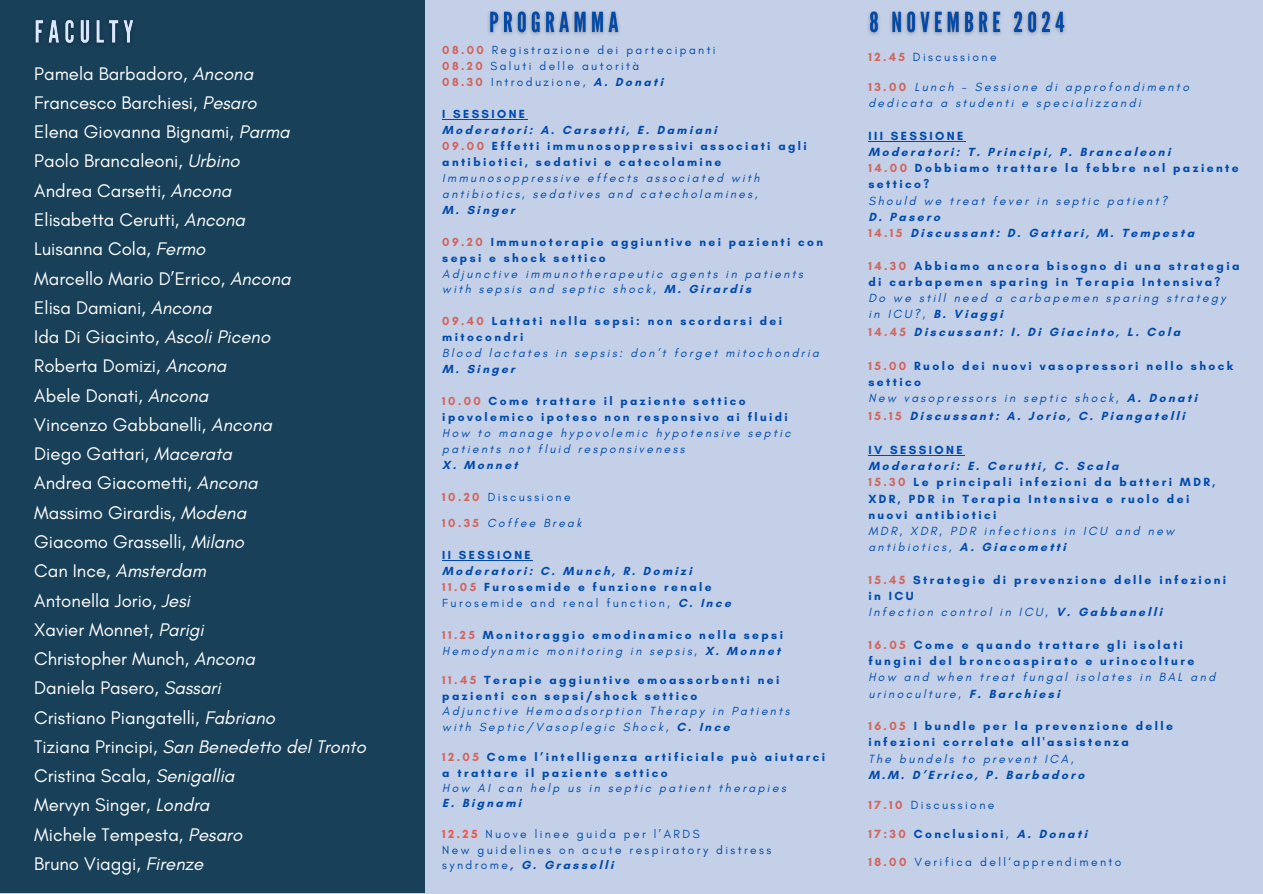
<style>
.page{position:relative;width:1263px;height:894px;background:#fff}
.page>*{position:absolute;margin:0;border:0;box-sizing:border-box;transform-origin:0 0}
.t1{font:18.6px/29.2px "Glacial Indifference";color:#fff}
.t2{font:700 12px/16.2px "Glacial Indifference";letter-spacing:.2em;color:#004aad}
.t3{font:italic 12px/16.2px "Glacial Indifference";letter-spacing:.2em;color:#004aad}
.t4{font:12px/15.3px "Glacial Indifference";letter-spacing:.2em;color:#004aad}
.s1{font-style:italic}
.s2{font-weight:700;color:#d3655f}
.s3{font-weight:700}
.s4{color:#d3655f}
.s5{font-weight:700;font-style:normal}
.s6{font-weight:700;font-style:normal;color:#d3655f}
.s7{font-weight:700;color:#ef554c}
.s8{font-weight:400;font-style:italic}
.s9{font-weight:400}
</style>
<div class="page">
<div style="left:0;top:0;width:1263px;height:893px;background:#c3d0e7"></div>
<div style="left:0;top:0;width:425px;height:893px;background:#184059"></div>
<hr style="left:868px;top:140px;width:98px;height:1px;background:#004aad">
<hr style="left:868px;top:454px;width:97px;height:1px;background:#004aad">
<hr style="left:442px;top:119px;width:85px;height:1px;background:#004aad">
<hr style="left:442px;top:560px;width:91px;height:1px;background:#004aad">
<img style="left:488px;top:11px;width:578px;height:24px">
<img style="left:35px;top:20px;width:98px;height:24px">
<p class="t1" style="left:34px;top:58px;width:333px">Pamela Barbadoro, <span class="s1">Ancona<br></span>Francesco Barchiesi, <span class="s1">Pesaro<br></span>Elena Giovanna Bignami, <span class="s1">Parma<br></span>Paolo Brancaleoni, <span class="s1">Urbino<br></span>Andrea Carsetti, <span class="s1">Ancona<br></span>Elisabetta Cerutti, <span class="s1">Ancona<br></span>Luisanna Cola, <span class="s1">Fermo<br></span>Marcello Mario D’Errico, <span class="s1">Ancona<br></span>Elisa Damiani, <span class="s1">Ancona<br></span>Ida Di Giacinto, <span class="s1">Ascoli Piceno<br></span>Roberta Domizi, <span class="s1">Ancona<br></span>Abele Donati, <span class="s1">Ancona<br></span>Vincenzo Gabbanelli, <span class="s1">Ancona<br></span>Diego Gattari, <span class="s1">Macerata<br></span>Andrea Giacometti, <span class="s1">Ancona<br></span>Massimo Girardis, <span class="s1">Modena<br></span>Giacomo Grasselli, <span class="s1">Milano<br></span>Can Ince, <span class="s1">Amsterdam<br></span>Antonella Jorio, <span class="s1">Jesi<br></span>Xavier Monnet, <span class="s1">Parigi<br></span>Christopher Munch, <span class="s1">Ancona<br></span>Daniela Pasero, <span class="s1">Sassari<br></span>Cristiano Piangatelli, <span class="s1">Fabriano<br></span>Tiziana Principi, <span class="s1">San Benedetto del Tronto<br></span>Cristina Scala, <span class="s1">Senigallia<br></span>Mervyn Singer, <span class="s1">Londra<br></span>Michele Tempesta, <span class="s1">Pesaro<br></span>Bruno Viaggi, <span class="s1">Firenze</span></p>
<p class="t4" style="left:442px;top:43px;width:275px"><span class="s2">08.00</span> Registrazione dei partecipanti</p>
<p class="t4" style="left:442px;top:58px;width:199px"><span class="s2">08.20</span> Saluti delle autorità</p>
<p class="t4" style="left:442px;top:74px;width:222px"><span class="s2">08.30</span> Introduzione, <span class="s3">A. Donati</span></p>
<p class="t2" style="left:442px;top:106px;width:84px">I SESSIONE</p>
<p class="t2" style="left:442px;top:122px;width:276px">Moderatori: A. Carsetti, E. Damiani</p>
<p class="t2" style="left:442px;top:138px;width:366px"><span class="s4">09.00</span> Effetti immunosoppressivi associati agli antibiotici, sedativi e catecolamine</p>
<p class="t3" style="left:442px;top:170px;width:319px">Immunosoppressive effects associated with antibiotics, sedatives and catecholamines,</p>
<p class="t2" style="left:442px;top:201px;width:74px">M. Singer</p>
<p class="t2" style="left:442px;top:233px;width:382px"><span class="s4">09.20</span> Immunoterapie aggiuntive nei pazienti con sepsi e shock settico</p>
<p class="t3" style="left:442px;top:265px;width:362px">Adjunctive immunotherapeutic agents in patients with sepsis and septic shock, <span class="s5">M. Girardis</span></p>
<p class="t2" style="left:442px;top:313px;width:341px"><span class="s4">09.40</span> Lattati nella sepsi: non scordarsi dei mitocondri</p>
<p class="t3" style="left:442px;top:345px;width:378px">Blood lactates in sepsis: don’t forget mitochondria</p>
<p class="t2" style="left:442px;top:361px;width:74px">M. Singer</p>
<p class="t2" style="left:442px;top:393px;width:347px"><span class="s4">10.00</span> Come trattare il paziente settico ipovolemico ipoteso non responsivo ai fluidi</p>
<p class="t3" style="left:442px;top:424px;width:350px">How to manage hypovolemic hypotensive septic patients not fluid responsiveness</p>
<p class="t2" style="left:442px;top:456px;width:77px">X. Monnet</p>
<p class="t4" style="left:442px;top:488px;width:130px"><span class="s2">10.20</span> Discussione</p>
<p class="t3" style="left:442px;top:515px;width:141px"><span class="s6">10.35</span> Coffee Break</p>
<p class="t2" style="left:442px;top:547px;width:90px">II SESSIONE</p>
<p class="t2" style="left:442px;top:563px;width:251px">Moderatori: C. Munch, R. Domizi</p>
<p class="t2" style="left:442px;top:578px;width:271px"><span class="s4">11.05</span> Furosemide e funzione renale</p>
<p class="t4" style="left:442px;top:595px;width:290px">Furosemide and renal function, <span class="s3">C. Ince</span></p>
<p class="t2" style="left:442px;top:626px;width:342px"><span class="s4">11.25</span> Monitoraggio emodinamico nella sepsi</p>
<p class="t3" style="left:442px;top:642px;width:340px">Hemodynamic monitoring in sepsis, <span class="s5">X. Monnet</span></p>
<p class="t2" style="left:442px;top:672px;width:339px;line-height:15.3px"><span class="s4">11.45</span> Terapie aggiuntive emoassorbenti nei pazienti con sepsi/shock settico</p>
<p class="t3" style="left:442px;top:702px;width:349px">Adjunctive Hemoadsorption Therapy in Patients</p>
<p class="t3" style="left:442px;top:718px;width:289px">with Septic/Vasoplegic Shock, <span class="s5">C. Ince</span></p>
<p class="t2" style="left:442px;top:748px;width:384px"><span class="s4">12.05</span> Come l’intelligenza artificiale può aiutarci</p>
<p class="t2" style="left:442px;top:764px;width:227px">a trattare il paziente settico</p>
<p class="t3" style="left:442px;top:779px;width:345px">How AI can help us in septic patient therapies</p>
<p class="t2" style="left:442px;top:794px;width:80px">E. Bignami</p>
<p class="t4" style="left:442px;top:826px;width:259px"><span class="s7">12.25</span> Nuove linee guida per l’ARDS</p>
<p class="t4" style="left:442px;top:841px;width:330px">New guidelines on acute respiratory distress syndrome<span class="s3">, G. Grasselli</span></p>
<h3 class="t4" style="left:868px;top:49px;width:130px"><span class="s2">12.45</span> Discussione</h3>
<p class="t3" style="left:868px;top:79px;width:322px"><span class="s6">13.00</span> Lunch - Sessione di approfondimento dedicata a studenti e specializzandi</p>
<p class="t2" style="left:868px;top:127px;width:96px">III SESSIONE</p>
<p class="t2" style="left:868px;top:143px;width:304px">Moderatori: T. Principi, P. Brancaleoni</p>
<p class="t2" style="left:868px;top:160px;width:372px"><span class="s4">14.00</span> Dobbiamo trattare la febbre nel paziente settico?</p>
<p class="t3" style="left:868px;top:192px;width:300px">Should we treat fever in septic patient?</p>
<p class="t2" style="left:868px;top:208px;width:73px">D. Pasero</p>
<p class="t2" style="left:868px;top:225px;width:327px"><span class="s4">14.15</span> Discussant: D. Gattari, M. Tempesta</p>
<p class="t2" style="left:868px;top:257px;width:373px"><span class="s4">14.30</span> Abbiamo ancora bisogno di una strategia di carbapemen sparing in Terapia Intensiva?</p>
<p class="t3" style="left:868px;top:290px;width:359px">Do we still need a carbapemen sparing strategy</p>
<p class="t2" style="left:868px;top:306px;width:136px"><span class="s8">in ICU?,</span> B. Viaggi</p>
<p class="t2" style="left:868px;top:323px;width:313px"><span class="s4">14.45</span> Discussant: I. Di Giacinto, L. Cola</p>
<p class="t2" style="left:868px;top:357px;width:366px"><span class="s4">15.00</span> Ruolo dei nuovi vasopressori nello shock settico</p>
<p class="t3" style="left:868px;top:390px;width:330px">New vasopressors in septic shock, <span class="s5">A. Donati</span></p>
<p class="t2" style="left:868px;top:407px;width:318px"><span class="s4">15.15</span> Discussant: A. Jorio, C. Piangatelli</p>
<p class="t2" style="left:868px;top:441px;width:96px">IV SESSIONE</p>
<p class="t2" style="left:868px;top:457px;width:252px">Moderatori: E. Cerutti, C. Scala</p>
<p class="t2" style="left:868px;top:474px;width:349px"><span class="s4">15.30</span> Le principali infezioni da batteri MDR,<br>XDR, PDR in Terapia Intensiva e ruolo dei</p>
<p class="t2" style="left:868px;top:506px;width:130px">nuovi antibiotici</p>
<p class="t3" style="left:868px;top:522px;width:307px">MDR, XDR, PDR infections in ICU and new antibiotics, <span class="s5">A. Giacometti</span></p>
<p class="t2" style="left:868px;top:571px;width:359px"><span class="s4">15.45</span> Strategie di prevenzione delle infezioni in ICU</p>
<p class="t3" style="left:868px;top:604px;width:295px">Infection control in ICU, <span class="s5">V. Gabbanelli</span></p>
<p class="t2" style="left:868px;top:636px;width:316px"><span class="s4">16.05</span> Come e quando trattare gli isolati</p>
<p class="t2" style="left:868px;top:652px;width:327px">fungini del broncoaspirato e urinocolture</p>
<p class="t3" style="left:868px;top:669px;width:348px">How and when treat fungal isolates in BAL and urinoculture, <span class="s5">F. Barchiesi</span></p>
<p class="t2" style="left:868px;top:717px;width:306px"><span class="s4">16.05</span> I bundle per la prevenzione delle infezioni correlate all'assistenza</p>
<p class="t3" style="left:868px;top:750px;width:207px">The bundels to prevent ICA,</p>
<p class="t2" style="left:868px;top:766px;width:217px">M.M. D’Errico, P. Barbadoro</p>
<p class="t4" style="left:868px;top:796px;width:128px"><span class="s2">17.10</span> Discussione</p>
<p class="t2" style="left:868px;top:825px;width:220px"><span class="s4">17:30</span> Conclusioni<span class="s9">,</span> A. Donati</p>
<p class="t4" style="left:868px;top:854px;width:255px"><span class="s2">18.00</span> Verifica dell‘apprendimento</p>
</div>
